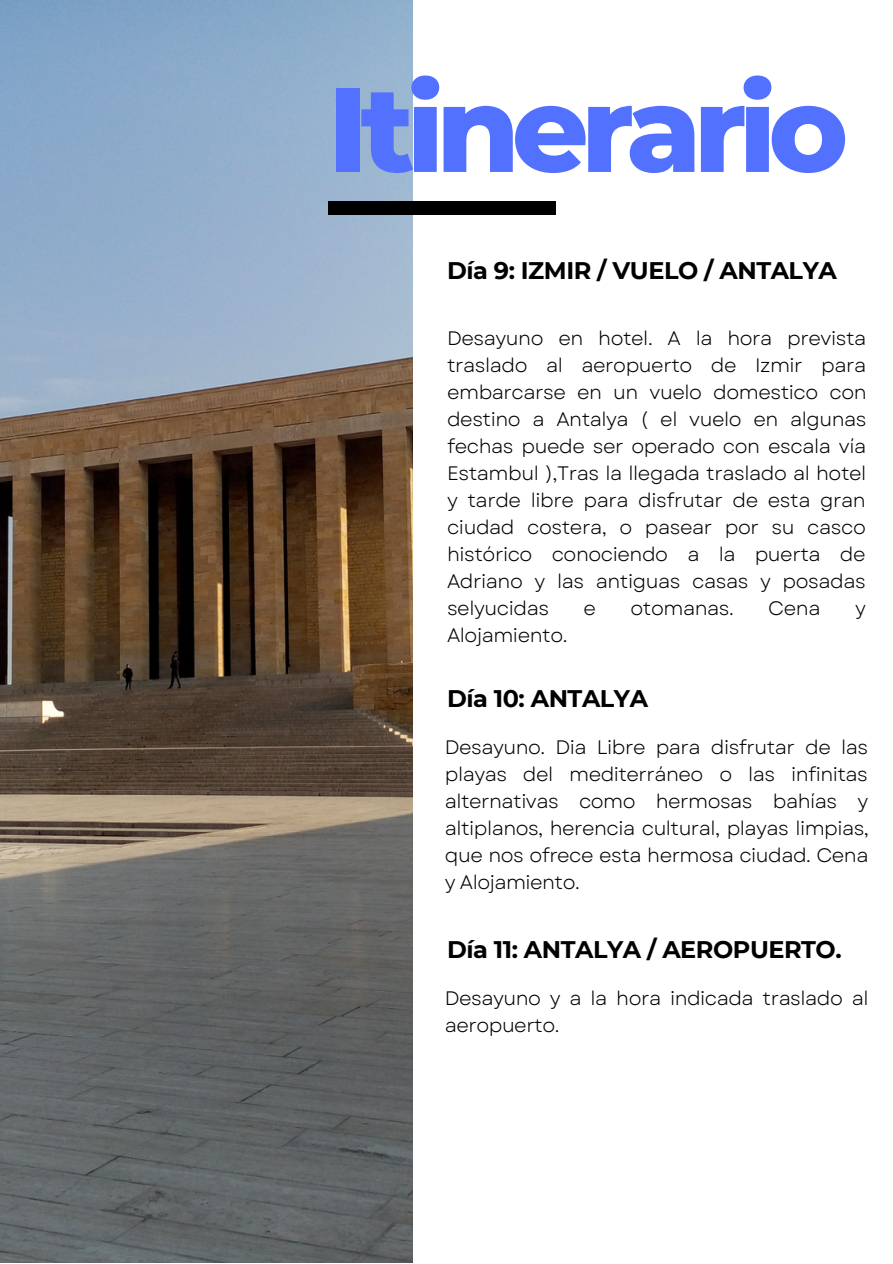
<style>
.page{position:relative;width:893px;height:1264px;background:#fff}
.page>*{position:absolute;margin:0;border:0;box-sizing:border-box;transform-origin:0 0}
.t1{font:800 119.85px "Montserrat";letter-spacing:-.065em;color:#5271ff}
.t2{font:700 24px "Montserrat";letter-spacing:-.02em;color:#000}
.t3{font:19.5px/27px "Garet";letter-spacing:-.025em;color:#000;text-align:justify}
</style>
<div class="page">
<img style="left:0;top:0;width:413px;height:1262px">
<div style="left:328px;top:201px;width:228px;height:14px;background:#000"></div>
<p class="t1" style="left:328px;top:56px;width:521px">Itinerario</p>
<p class="t2" style="left:447px;top:255px;width:391px">Día 9: IZMIR / VUELO / ANTALYA</p>
<p class="t3" style="left:447px;top:325px;width:421px">Desayuno en hotel. A la hora prevista traslado al aeropuerto de Izmir para embarcarse en un vuelo domestico con destino a Antalya ( el vuelo en algunas fechas puede ser operado con escala vía Estambul ),Tras la llegada traslado al hotel y tarde libre para disfrutar de esta gran ciudad costera, o pasear por su casco histórico conociendo a la puerta de Adriano y las antiguas casas y posadas selyucidas</p>
<p class="t3" style="left:583px;top:594px;width:14px">e</p>
<p class="t3" style="left:630px;top:594px;width:105px">otomanas.</p>
<p class="t3" style="left:768px;top:594px;width:54px">Cena</p>
<p class="t3" style="left:854px;top:594px;width:12px">y</p>
<p class="t3" style="left:447px;top:621px;width:122px">Alojamiento.</p>
<p class="t2" style="left:447px;top:684px;width:202px">Día 10: ANTALYA</p>
<p class="t3" style="left:445px;top:734px;width:425px">Desayuno. Dia Libre para disfrutar de las playas del mediterráneo o las infinitas alternativas como hermosas bahías y altiplanos, herencia cultural, playas limpias, que nos ofrece esta hermosa ciudad. Cena y Alojamiento.</p>
<p class="t2" style="left:447px;top:934px;width:396px">Día 11: ANTALYA / AEROPUERTO.</p>
<p class="t3" style="left:445px;top:985px;width:425px">Desayuno y a la hora indicada traslado al aeropuerto.</p>
</div>
